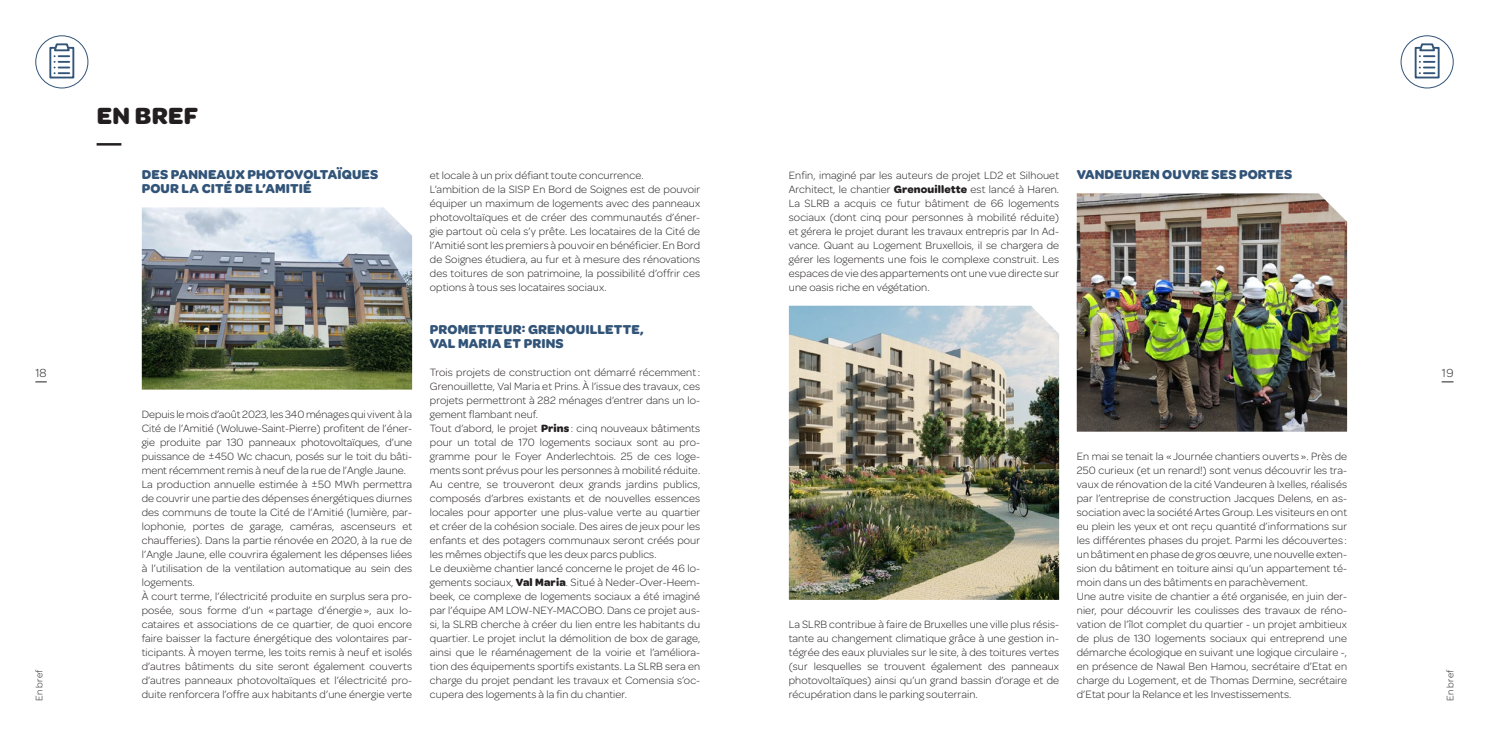
<style>
.page{position:relative;width:1489px;height:745px;background:#fff}
.page>*{position:absolute;margin:0;border:0;box-sizing:border-box;transform-origin:0 0}
.t1{font:700 25px "Omnes";letter-spacing:.01em;color:#231f20}
.t2{font:700 13.75px/14px "Omnes";letter-spacing:.01em;color:#325478}
.t3{font:300 12.5px "Omnes";color:#231f20}
.t4{font:300 11.25px/14px "Omnes";letter-spacing:.01em;color:#231f20}
.t5{font:300 10px "Omnes";letter-spacing:.01em;color:#231f20}
.s1{font-weight:700}
</style>
<div class="page">
<svg style="left:35px;top:381px;width:12px;height:1px"></svg>
<svg style="left:1441px;top:381px;width:12px;height:1px"></svg>
<div style="left:35px;top:35px;width:53px;height:53px;border:1px solid #325478;border-radius:50%"></div>
<div style="left:49px;top:47px;width:25px;height:31px;border:2px solid #325478"></div>
<svg style="left:52px;top:43px;width:19px;height:31px"></svg>
<div style="left:1400px;top:35px;width:53px;height:53px;border:1px solid #325478;border-radius:50%"></div>
<div style="left:1414px;top:47px;width:25px;height:31px;border:2px solid #325478"></div>
<svg style="left:1417px;top:43px;width:19px;height:31px"></svg>
<hr style="left:97px;top:143px;width:24px;height:2px;background:#231f20">
<img style="left:1076px;top:193px;width:270px;height:238px">
<img style="left:788px;top:305px;width:271px;height:294px">
<img style="left:142px;top:207px;width:270px;height:182px">
<h1 class="t1" style="left:97px;top:97px;width:103px">EN BREF</h1>
<p class="t2" style="left:142px;top:167px;width:238px">DES PANNEAUX PHOTOVOLTAÏQUES<br>POUR LA CITÉ DE L’AMITIÉ</p>
<p class="t2" style="left:1076px;top:167px;width:217px">VANDEUREN OUVRE SES PORTES</p>
<p class="t4" style="left:788px;top:168px;width:272px;text-align:justify">Enfin, imaginé par les auteurs de projet LD2 et Silhouet Architect, le chantier <span class="s1">Grenouillette</span> est lancé à Haren.<br>La SLRB a acquis ce futur bâtiment de 66 logements sociaux (dont cinq pour personnes à mobilité réduite) et gérera le projet durant les travaux entrepris par In Ad&shy;vance. Quant au Logement Bruxellois, il se chargera de gérer les logements une fois le complexe construit. Les espaces de vie des appartements ont une vue directe sur une oasis riche en végétation.</p>
<p class="t4" style="left:430px;top:168px;width:272px">et locale à un prix défiant toute concurrence.<br>L’ambition de la SISP En Bord de Soignes est de pouvoir équiper un maximum de logements avec des panneaux photovoltaïques et de créer des communautés d’éner&shy;gie partout où cela s’y prête. Les locataires de la Cité de l’Amitié sont les premiers à pouvoir en bénéficier. En Bord de Soignes étudiera, au fur et à mesure des rénovations des toitures de son patrimoine, la possibilité d’offrir ces options à tous ses locataires sociaux.</p>
<p class="t2" style="left:430px;top:321px;width:215px">PROMETTEUR: GRENOUILLETTE,<br>VAL MARIA ET PRINS</p>
<p class="t4" style="left:430px;top:364px;width:272px">Trois projets de construction ont démarré récemment:<br>Grenouillette, Val Maria et Prins. À l’issue des travaux, ces projets permettront à 282 ménages d’entrer dans un lo&shy;gement flambant neuf.<br>Tout d’abord, le projet <span class="s1">Prins</span> : cinq nouveaux bâtiments pour un total de 170 logements sociaux sont au pro&shy;gramme pour le Foyer Anderlechtois. 25 de ces loge&shy;ments sont prévus pour les personnes à mobilité réduite.<br>Au centre, se trouveront deux grands jardins publics, composés d’arbres existants et de nouvelles essences locales pour apporter une plus-value verte au quartier et créer de la cohésion sociale. Des aires de jeux pour les enfants et des potagers communaux seront créés pour les mêmes objectifs que les deux parcs publics.<br>Le deuxième chantier lancé concerne le projet de 46 lo&shy;gements sociaux, <span class="s1">Val Maria</span>. Situé à Neder-Over-Heem&shy;beek, ce complexe de logements sociaux a été imaginé par l’équipe AM LOW-NEY-MACOBO. Dans ce projet aus&shy;si, la SLRB cherche à créer du lien entre les habitants du quartier. Le projet inclut la démolition de box de garage, ainsi que le réaménagement de la voirie et l’améliora&shy;tion des équipements sportifs existants. La SLRB sera en charge du projet pendant les travaux et Comensia s’oc&shy;cupera des logements à la fin du chantier.</p>
<p class="t3" style="left:35px;top:364px;width:13px">18</p>
<p class="t3" style="left:1441px;top:364px;width:13px">19</p>
<p class="t4" style="left:142px;top:406px;width:272px">Depuis le mois d’août 2023, les 340 ménages qui vivent à la Cité de l’Amitié (Woluwe-Saint-Pierre) profitent de l’éner&shy;gie produite par 130 panneaux photovoltaïques, d’une puissance de ±450 Wc chacun, posés sur le toit du bâti&shy;ment récemment remis à neuf de la rue de l’Angle Jaune.<br>La production annuelle estimée à ±50 MWh permettra de couvrir une partie des dépenses énergétiques diurnes des communs de toute la Cité de l’Amitié (lumière, par&shy;lophonie, portes de garage, caméras, ascenseurs et chaufferies). Dans la partie rénovée en 2020, à la rue de l’Angle Jaune, elle couvrira également les dépenses liées à l’utilisation de la ventilation automatique au sein des logements.<br>À court terme, l’électricité produite en surplus sera pro&shy;posée, sous forme d’un « partage d’énergie », aux lo&shy;cataires et associations de ce quartier, de quoi encore faire baisser la facture énergétique des volontaires par&shy;ticipants. À moyen terme, les toits remis à neuf et isolés d’autres bâtiments du site seront également couverts d’autres panneaux photovoltaïques et l’électricité pro&shy;duite renforcera l’offre aux habitants d’une énergie verte</p>
<p class="t4" style="left:1076px;top:448px;width:272px">En mai se tenait la « Journée chantiers ouverts ». Près de 250 curieux (et un renard!) sont venus découvrir les tra&shy;vaux de rénovation de la cité Vandeuren à Ixelles, réalisés par l’entreprise de construction Jacques Delens, en as&shy;sociation avec la société Artes Group. Les visiteurs en ont eu plein les yeux et ont reçu quantité d’informations sur les différentes phases du projet. Parmi les découvertes : un bâtiment en phase de gros œuvre, une nouvelle exten&shy;sion du bâtiment en toiture ainsi qu’un appartement té&shy;moin dans un des bâtiments en parachèvement.<br>Une autre visite de chantier a été organisée, en juin der&shy;nier, pour découvrir les coulisses des travaux de réno&shy;vation de l’îlot complet du quartier - un projet ambitieux de plus de 130 logements sociaux qui entreprend une démarche écologique en suivant une logique circulaire -, en présence de Nawal Ben Hamou, secrétaire d’Etat en charge du Logement, et de Thomas Dermine, secrétaire</p>
<p class="t4" style="left:788px;top:616px;width:272px;text-align:justify">La SLRB contribue à faire de Bruxelles une ville plus résis&shy;tante au changement climatique grâce à une gestion in&shy;tégrée des eaux pluviales sur le site, à des toitures vertes (sur lesquelles se trouvent également des panneaux photovoltaïques) ainsi qu’un grand bassin d’orage et de récupération dans le parking souterrain.</p>
<p class="t5" style="left:33px;top:700px;width:32px;rotate:-90deg">En bref</p>
<p class="t5" style="left:1443px;top:700px;width:32px;rotate:-90deg">En bref</p>
<p class="t4" style="left:1076px;top:686px;width:216px">d’Etat pour la Relance et les Investissements.</p>
</div>
